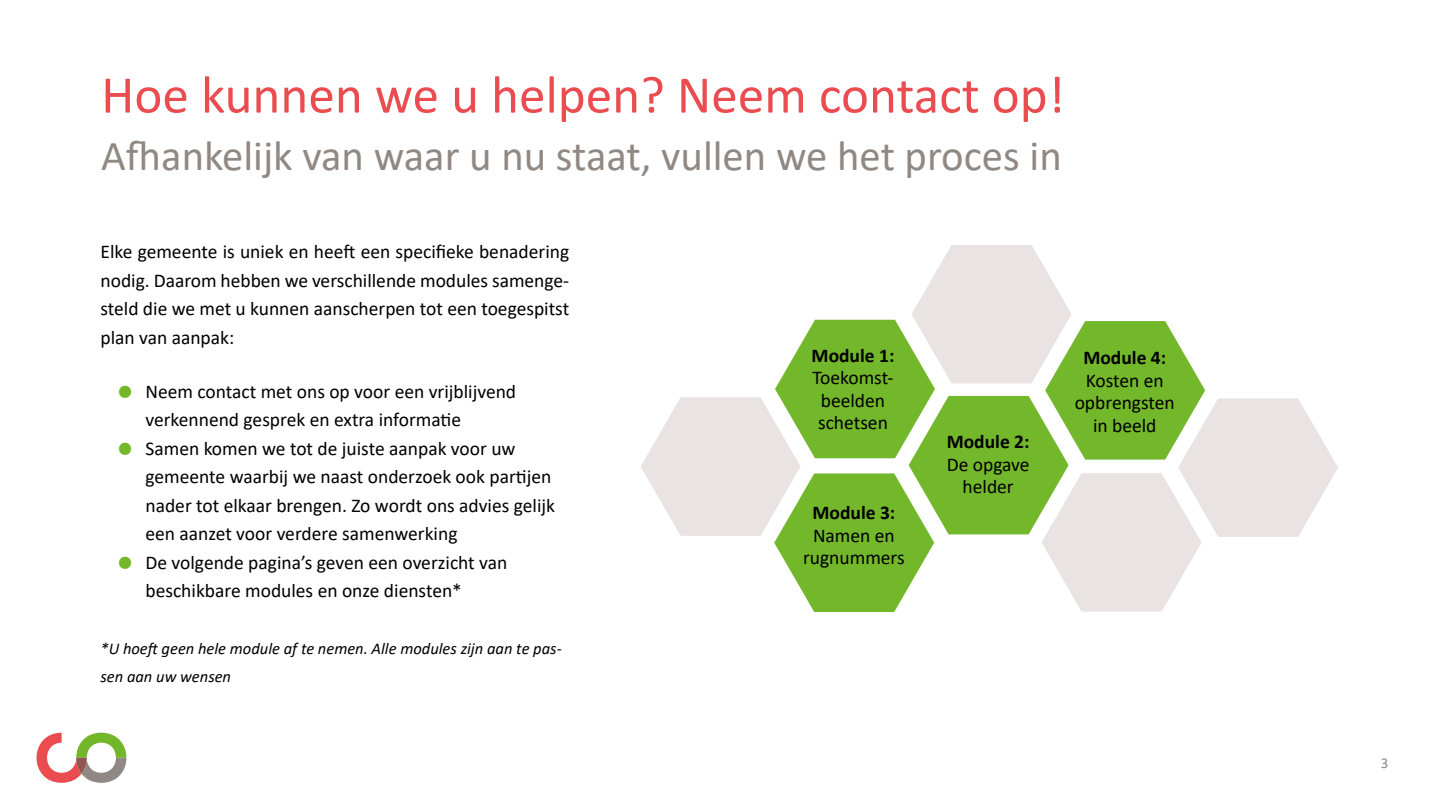
<style>
.page{position:relative;width:1440px;height:810px;background:#fff}
.page>*{position:absolute;margin:0;border:0;box-sizing:border-box;transform-origin:0 0}
.t1{font:53.25px "Calibri";color:#ea4c50}
.t2{font:42.75px "Calibri";color:#908883}
.t3{font:19.5px/28.5px "Calibri";color:#000}
.t4{font:700 19.5px "Calibri";color:#000}
.t5{font:italic 16.5px/28.5px "Calibri";color:#000}
.t6{font:15px "Calibri";color:#908884}
.s1{font-size:39px;color:#73b72a}
</style>
<div class="page">
<svg style="left:641px;top:245px;width:697px;height:367px"></svg>
<svg style="left:37px;top:733px;width:89px;height:50px"></svg>
<h1 class="t1" style="left:101px;top:58px;width:965px">Hoe kunnen we u helpen? Neem contact op!</h1>
<h2 class="t2" style="left:101px;top:126px;width:962px">Afhankelijk van waar u nu staat, vullen we het proces in</h2>
<p class="t3" style="left:100px;top:237px;width:470px;text-align:justify">Elke gemeente is uniek en heeft een specifieke benadering nodig. Daarom hebben we verschillende modules samenge&shy;steld die we met u kunnen aanscherpen tot een toegespitst plan van aanpak:</p>
<p class="t3" style="left:146px;top:376px;width:372px;text-indent:-30px"><span class="s1">•</span> Neem contact met ons op voor een vrijblijvend verkennend gesprek en extra informatie</p>
<p class="t3" style="left:146px;top:433px;width:411px;text-indent:-30px"><span class="s1">•</span> Samen komen we tot de juiste aanpak voor uw gemeente waarbij we naast onderzoek ook partijen nader tot elkaar brengen. Zo wordt ons advies gelijk een aanzet voor verdere samenwerking</p>
<p class="t3" style="left:146px;top:547px;width:363px;text-indent:-30px"><span class="s1">•</span> De volgende pagina’s geven een overzicht van beschikbare modules en onze diensten*</p>
<p class="t5" style="left:100px;top:634px;width:463px">*U hoeft geen hele module af te nemen. Alle modules zijn aan te pas&shy;sen aan uw wensen</p>
<p class="t4" style="left:812px;top:341px;width:84px">Module 1:</p>
<p class="t3" style="left:812px;top:366px;width:83px;line-height:22.5px">Toekomst&shy;beelden schetsen</p>
<p class="t4" style="left:813px;top:499px;width:84px">Module 3:</p>
<p class="t3" style="left:803px;top:523px;width:103px;line-height:22.5px;text-align:center">Namen en rugnummers</p>
<p class="t4" style="left:947px;top:428px;width:84px">Module 2:</p>
<p class="t3" style="left:947px;top:452px;width:84px;line-height:22.5px;text-align:center">De opgave helder</p>
<p class="t4" style="left:1083px;top:344px;width:84px">Module 4:</p>
<p class="t3" style="left:1075px;top:369px;width:102px;line-height:22.5px;text-align:center">Kosten en opbrengsten in beeld</p>
<p class="t6" style="left:1381px;top:753px;width:9px">3</p>
</div>
